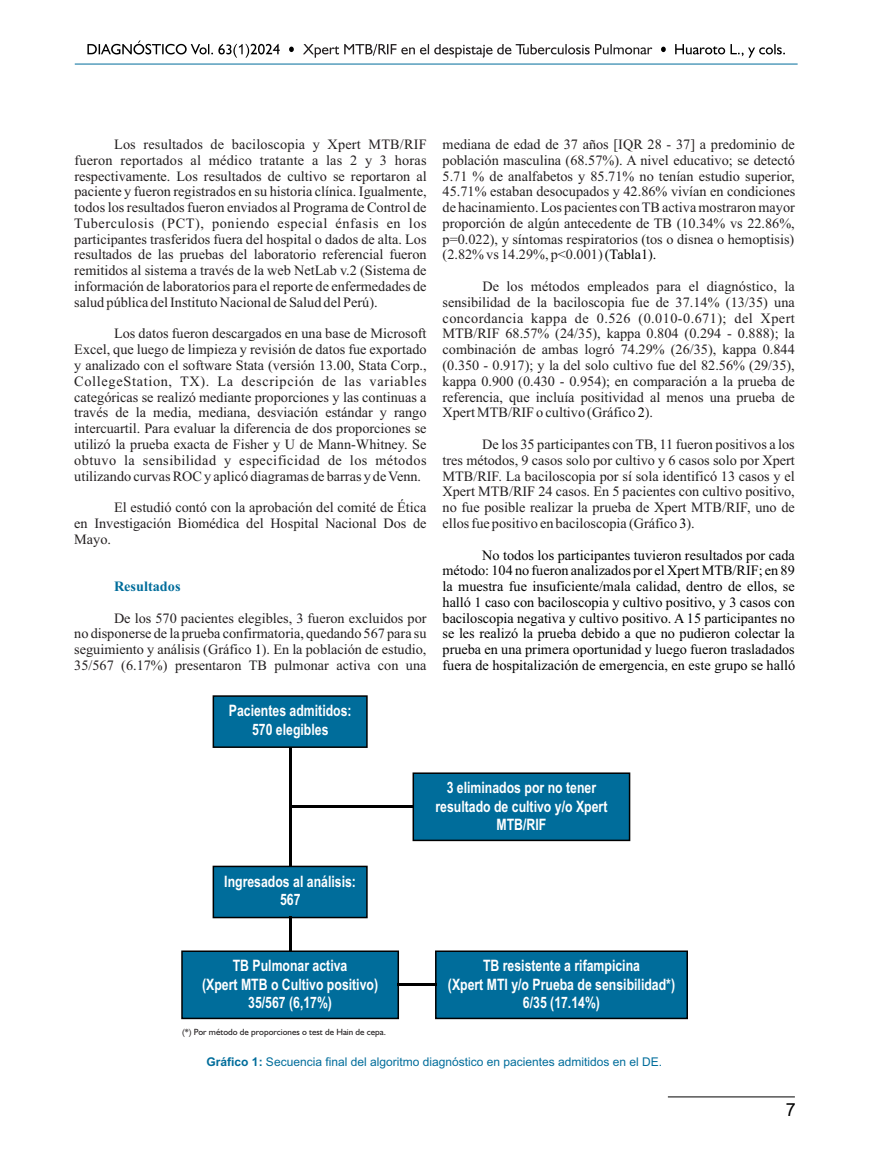
<style>
.page{position:relative;width:872px;height:1170px;background:#fff}
.page>*{position:absolute;margin:0;border:0;box-sizing:border-box;transform-origin:0 0}
.t1{font:18px "Arial";color:#000}
.t2{font:700 15.75px/18.5px "Arial";color:#fff;text-align:center;scale:.78 1}
.t3{font:14.25px/15.8px "Times New Roman";color:#231f20;text-align:justify}
.t4{font:14.25px/15.8px "Times New Roman";color:#000;text-align:justify}
.t5{font:700 14.25px "Times New Roman";color:#006d9b}
.t6{font:12px "Arial";color:#006d9b}
.t7{font:9px "Humanist 521 BT";color:#231f20}
.s1{color:#000}
.s2{font-weight:700}
</style>
<div class="page">
<hr style="left:75px;top:64px;width:722px;height:1px;background:#006d9b">
<hr style="left:668px;top:1096px;width:127px;height:1px;background:#000">
<svg style="left:87px;top:40px;width:698px;height:18px"></svg>
<hr style="left:289px;top:747px;width:2px;height:119px;background:#000">
<svg style="left:412px;top:772px;width:219px;height:69px;background:#036994"></svg>
<svg style="left:212px;top:695px;width:156px;height:53px;background:#036791"></svg>
<svg style="left:212px;top:864px;width:156px;height:54px;background:#096b94"></svg>
<svg style="left:181px;top:949px;width:218px;height:70px;background:#056a94"></svg>
<svg style="left:435px;top:950px;width:253px;height:69px;background:#016893"></svg>
<hr style="left:289px;top:805px;width:124px;height:3px;background:#000">
<hr style="left:289px;top:916px;width:2px;height:36px;background:#000">
<hr style="left:397px;top:983px;width:40px;height:3px;background:#000">
<p class="t3" style="left:74px;top:138px;width:354px;text-indent:40px">Los resultados de baciloscopia y Xpert MTB/RIF fueron reportados al médico tratante a las 2 y 3 horas respectivamente. Los resultados de cultivo se reportaron al paciente y fueron registrados en su historia clínica. Igualmente, todos los resultados fueron enviados al Programa de Control de Tuberculosis (PCT), poniendo especial énfasis en los participantes trasferidos fuera del hospital o dados de alta. Los resultados de las pruebas del laboratorio referencial fueron remitidos al sistema a través de la web NetLab v.2 (Sistema de información de laboratorios para el reporte de enfermedades de salud pública del Instituto Nacional de Salud del Perú).</p>
<p class="t3" style="left:74px;top:327px;width:354px;text-indent:40px">Los datos fueron descargados en una base de Microsoft Excel, que luego de limpieza y revisión de datos fue exportado y analizado con el software Stata (versión 13.00, Stata Corp., CollegeStation, TX). La descripción de las variables categóricas se realizó mediante proporciones y las continuas a través de la media, mediana, desviación estándar y rango intercuartil. Para evaluar la diferencia de dos proporciones se utilizó la prueba exacta de Fisher y U de Mann-Whitney. Se obtuvo la sensibilidad y especificidad de los métodos utilizando curvas ROC y aplicó diagramas de barras y de Venn.</p>
<p class="t3" style="left:74px;top:501px;width:354px;text-indent:40px">El estudió contó con la aprobación del comité de Ética en Investigación Biomédica del Hospital Nacional Dos de Mayo.</p>
<p class="t5" style="left:114px;top:581px;width:68px">Resultados</p>
<p class="t3" style="left:74px;top:611px;width:354px;text-indent:40px">De los 570 pacientes elegibles, 3 fueron excluidos por no disponerse de la prueba confirmatoria, quedando 567 para su seguimiento y análisis (Gráfico <span class="s1">1</span>). En la población de estudio, 35/567 (6.17%) presentaron TB pulmonar activa con una</p>
<p class="t2" style="left:229px;top:702px;width:159px">Pacientes admitidos:<br>570 elegibles</p>
<p class="t3" style="left:442px;top:138px;width:354px">mediana de edad de 37 años [IQR 28 - 37] a predominio de población masculina (68.57%). A nivel educativo; se detectó 5.71 % de analfabetos y 85.71% no tenían estudio superior, 45.71% estaban desocupados y 42.86% vivían en condiciones de hacinamiento. Los pacientes con TB activa mostraron mayor proporción de algún antecedente de TB (10.34% vs 22.86%, p=0.022), y síntomas respiratorios (tos o disnea o hemoptisis) (2.82% vs 14.29%, p&lt;0.001) <span class="s1">(Tabla1).</span></p>
<p class="t3" style="left:442px;top:280px;width:354px;text-indent:40px">De los métodos empleados para el diagnóstico, la sensibilidad de la baciloscopia fue de 37.14% (13/35) una concordancia kappa de 0.526 (0.010-0.671); del Xpert MTB/RIF 68.57% (24/35), kappa 0.804 (0.294 - 0.888); la combinación de ambas logró 74.29% (26/35), kappa 0.844 (0.350 - 0.917); y la del solo cultivo fue del 82.56% (29/35), kappa 0.900 (0.430 - 0.954); en comparación a la prueba de referencia, que incluía positividad al menos una prueba de Xpert MTB/RIF o cultivo (Gráfico <span class="s1">2</span>).</p>
<p class="t3" style="left:442px;top:437px;width:354px;text-indent:40px">De los 35 participantes con TB, 11 fueron positivos a los tres métodos, 9 casos solo por cultivo y 6 casos solo por Xpert MTB/RIF. La baciloscopia por sí sola identificó 13 casos y el Xpert MTB/RIF 24 casos. En 5 pacientes con cultivo positivo, no fue posible realizar la prueba de Xpert MTB/RIF, uno de ellos fue positivo en baciloscopia (Gráfico <span class="s1">3</span>).</p>
<p class="t4" style="left:442px;top:548px;width:354px;text-indent:40px">No todos los participantes tuvieron resultados por cada método: 104 no fueron analizados por el Xpert MTB/RIF; en 89 la muestra fue insuficiente/mala calidad, dentro de ellos, se halló 1 caso con baciloscopia y cultivo positivo, y 3 casos con baciloscopia negativa y cultivo positivo. A 15 participantes no se les realizó la prueba debido a que no pudieron colectar la prueba en una primera oportunidad y luego fueron trasladados fuera de hospitalización de emergencia, en este grupo se halló</p>
<p class="t2" style="left:435px;top:780px;width:222px">3 eliminados por no tener resultado de cultivo y/o Xpert<br>MTB/RIF</p>
<p class="t2" style="left:224px;top:873px;width:170px">Ingresados al análisis:<br>567</p>
<p class="t2" style="left:202px;top:958px;width:227px">TB Pulmonar activa<br>(Xpert MTB o Cultivo positivo)<br>35/567 (6,17%)</p>
<p class="t2" style="left:448px;top:958px;width:293px">TB resistente a rifampicina<br>(Xpert MTI y/o Prueba de sensibilidad*)<br>6/35 (17.14%)</p>
<p class="t7" style="left:182px;top:1028px;width:206px">(*) Por método de proporciones o test de Hain de cepa.</p>
<p class="t6" style="left:207px;top:1057px;width:457px"><span class="s2">Gráfico 1:</span> Secuencia final del algoritmo diagnóstico en pacientes admitidos en el DE.</p>
<p class="t1" style="left:785px;top:1102px;width:12px">7</p>
</div>
